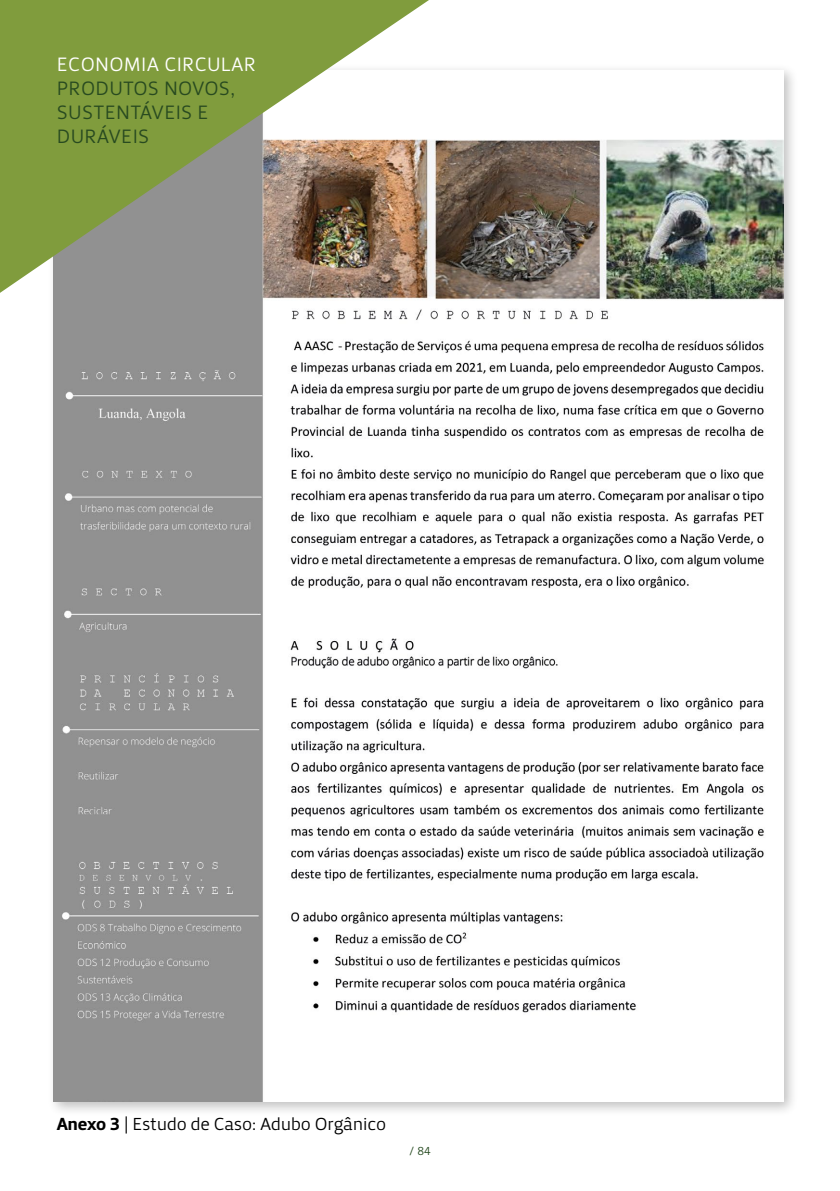
<style>
.page{position:relative;width:840px;height:1191px;background:#fff}
.page>*{position:absolute;margin:0;border:0;box-sizing:border-box;transform-origin:0 0}
.t1{font:20px/24px "Priva Pro One";letter-spacing:.015em;color:#284a20}
.t2{font:20px "Priva Pro One";letter-spacing:.015em;color:#fff}
.t3{font:18px "Priva Pro One";letter-spacing:-.02em;color:#000}
.t4{font:12px "Priva Pro One";color:#274b21}
.s1{font-family:"Priva Pro Four"}
</style>
<div class="page">
<div style="left:47px;top:63px;width:751px;height:1053px;background:#000;opacity:.25"></div>
<img style="left:54px;top:70px;width:728px;height:1031px">
<svg style="left:0;top:0;width:429px;height:293px;background:#969e6a"></svg>
<p class="t2" style="left:57px;top:52px;width:200px">ECONOMIA CIRCULAR</p>
<p class="t1" style="left:57px;top:76px;width:180px">PRODUTOS NOVOS,<br>SUSTENTÁVEIS E<br>DURÁVEIS</p>
<p class="t3" style="left:57px;top:1112px;width:331px"><span class="s1">Anexo 3</span> | Estudo de Caso: Adubo Orgânico</p>
<p class="t4" style="left:409px;top:1143px;width:23px">/ 84</p>
</div>
